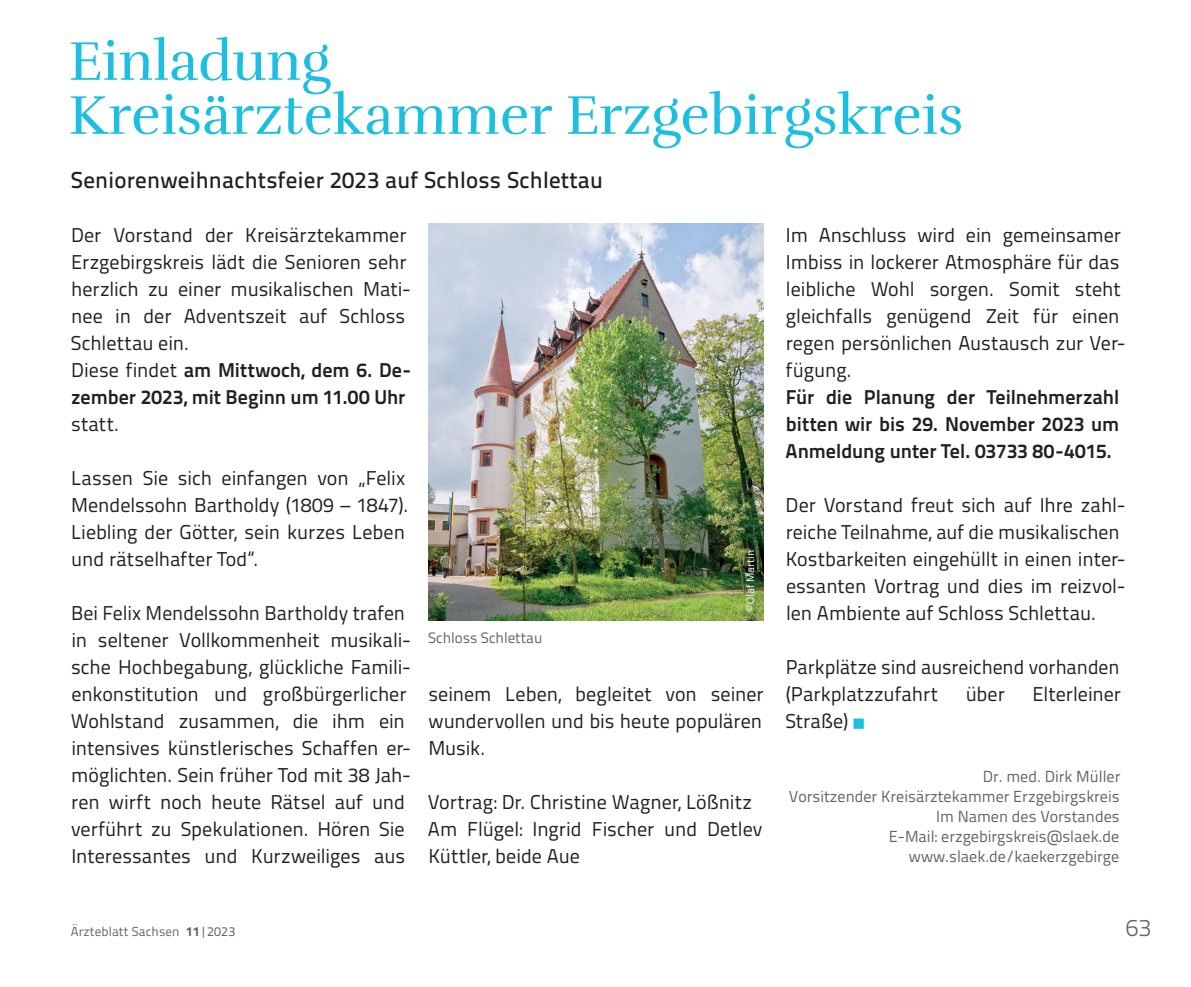
<style>
.page{position:relative;width:1191px;height:987px;background:#fff}
.page>*{position:absolute;margin:0;border:0;box-sizing:border-box;transform-origin:0 0}
.t1{font:56px/54px "Rufina";color:#1cbfdf}
.t2{font:300 24px "Titillium Text";color:#636366}
.t3{font:500 23px "Titillium Text";letter-spacing:.01em;color:#231f20}
.t4{font:20px/27px "Titillium Text";color:#231f20}
.t5{font:700 20px/27px "Titillium Text";color:#231f20;text-align:justify}
.t6{font:16px/20px "Titillium Text";color:#636366;text-align:right}
.t7{font:15px "Titillium Text";color:#636366}
.t8{font:13px "Titillium Text";letter-spacing:.01em;color:#636366}
.t9{font:11px "Titillium Text";color:#fff}
.s1{font-weight:700}
.s2{font-family:"Source Sans Variable";font-size:13px;color:#1cbfdf}
.s3{font-weight:800}
</style>
<div class="page">
<img style="left:428px;top:224px;width:335px;height:397px">
<h1 class="t1" style="left:69px;top:35px;width:896px">Einladung<br>Kreisärztekammer Erzgebirgskreis</h1>
<p class="t3" style="left:71px;top:162px;width:533px">Seniorenweihnachtsfeier 2023 auf Schloss Schlettau</p>
<p class="t4" style="left:71px;top:220px;width:342px">Der Vorstand der Kreisärztekammer Erzgebirgskreis lädt die Senioren sehr herzlich zu einer musikalischen Mati&shy;nee in der Adventszeit auf Schloss Schlettau ein.<br>Diese findet <span class="s1">am Mittwoch, dem 6. De-- zember 2023, mit Beginn um 11.00 Uhr</span></p>
<p class="t4" style="left:71px;top:409px;width:46px">statt.</p>
<p class="t4" style="left:71px;top:463px;width:336px;text-align:justify">Lassen Sie sich einfangen von „Felix Mendelssohn Bartholdy (1809 – 1847).<br>Liebling der Götter, sein kurzes Leben und rätselhafter Tod“.</p>
<p class="t4" style="left:71px;top:598px;width:342px">Bei Felix Mendelssohn Bartholdy trafen in seltener Vollkommenheit musikali&shy;sche Hochbegabung, glückliche Famili&shy;enkonstitution und großbürgerlicher Wohlstand zusammen, die ihm ein intensives künstlerisches Schaffen er-- möglichten. Sein früher Tod mit 38 Jah&shy;ren wirft noch heute Rätsel auf und verführt zu Spekulationen. Hören Sie Interessantes und Kurzweiliges aus</p>
<p class="t7" style="left:428px;top:627px;width:116px">Schloss Schlettau</p>
<p class="t9" style="left:742px;top:612px;width:64px;rotate:-90deg">© Olaf Martin</p>
<p class="t4" style="left:428px;top:679px;width:337px;text-align:justify">seinem Leben, begleitet von seiner wundervollen und bis heute populären Musik.</p>
<p class="t4" style="left:428px;top:787px;width:336px">Vortrag: Dr. Christine Wagner, Lößnitz<br>Am Flügel: Ingrid Fischer und Detlev<br>Küttler, beide Aue</p>
<p class="t4" style="left:785px;top:220px;width:341px">Im Anschluss wird ein gemeinsamer<br>Imbiss in lockerer Atmosphäre für das leibliche Wohl sorgen. Somit steht gleichfalls genügend Zeit für einen regen persönlichen Austausch zur Ver&shy;fügung.</p>
<p class="t5" style="left:785px;top:382px;width:335px">Für die Planung der Teilnehmerzahl bitten wir bis 29. November 2023 um Anmeldung unter Tel. 03733 80-4015.</p>
<p class="t4" style="left:785px;top:490px;width:341px">Der Vorstand freut sich auf Ihre zahl&shy;reiche Teilnahme, auf die musikalischen Kostbarkeiten eingehüllt in einen inter&shy;essanten Vortrag und dies im reizvol&shy;len Ambiente auf Schloss Schlettau.</p>
<p class="t4" style="left:785px;top:652px;width:335px">Parkplätze sind ausreichend vorhanden (Parkplatzzufahrt</p>
<p class="t4" style="left:965px;top:679px;width:41px">über</p>
<p class="t4" style="left:1032px;top:679px;width:90px">Elterleiner</p>
<p class="t4" style="left:785px;top:706px;width:81px">Straße) <span class="s2">■</span></p>
<p class="t6" style="left:789px;top:765px;width:333px">Dr. med. Dirk Müller<br>Vorsitzender Kreisärztekammer Erzgebirgskreis<br>Im Namen des Vorstandes<br>E-Mail: erzgebirgskreis@slaek.de www.slaek.de/kaekerzgebirge</p>
<p class="t8" style="left:71px;top:922px;width:166px">Ärzteblatt Sachsen <span class="s3">11</span>|2023</p>
<p class="t2" style="left:1125px;top:910px;width:27px">63</p>
</div>
